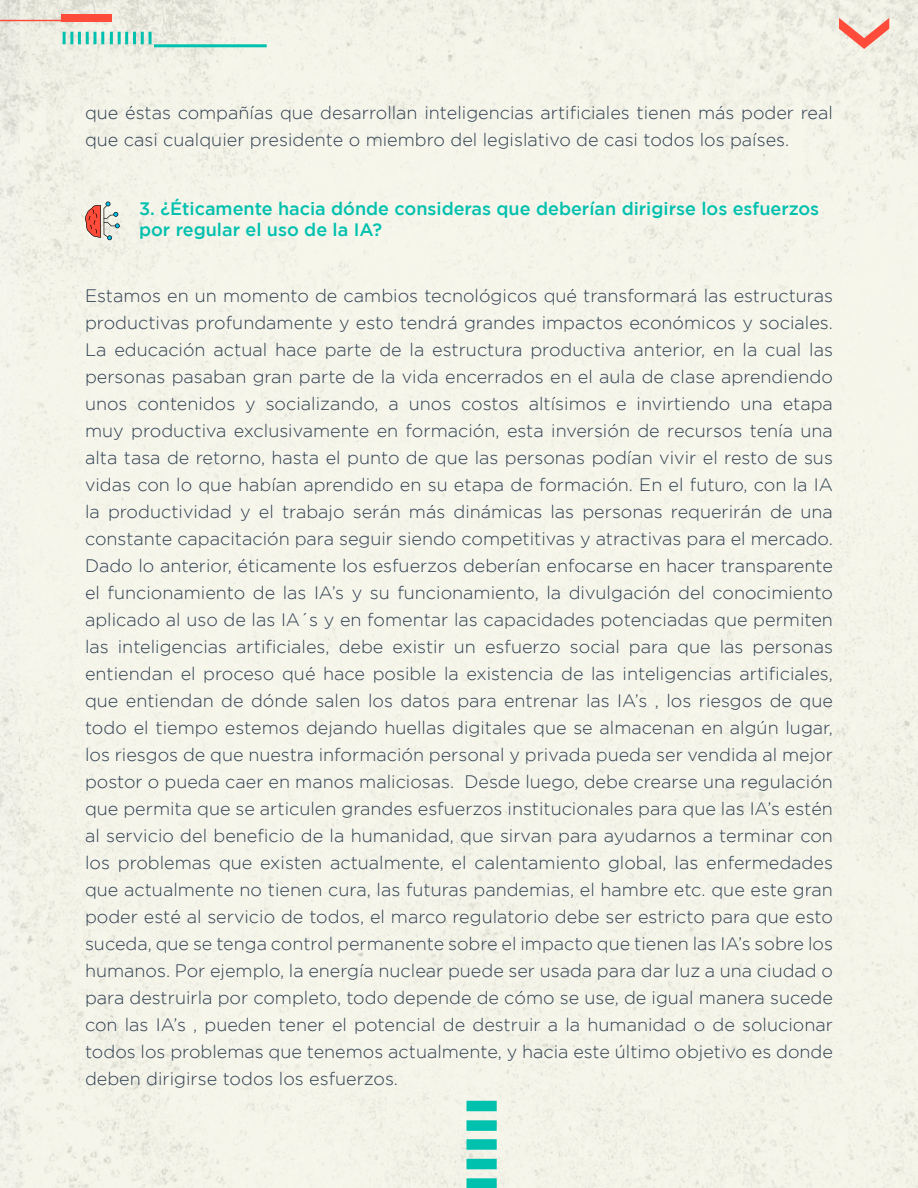
<style>
.page{position:relative;width:918px;height:1188px;background:#f5f5ea}
.page>*{position:absolute;margin:0;border:0;box-sizing:border-box;transform-origin:0 0}
.t1{font:700 72px "Aaux Next";color:#ff4b39}
.t2{font:300 18px/27px "Gotham";color:#2e3e50}
.t3{font:500 18px/21.6px "Gotham";color:#00c0ae}
</style>
<div class="page">
<hr style="left:0;top:20px;width:101px;height:1px;background:#ff4b39">
<div style="left:61px;top:14px;width:51px;height:7px;background:#ff4b39"></div>
<hr style="left:154px;top:44px;width:113px;height:3px;background:#00c0ae">
<svg style="left:110px;top:32px;width:42px;height:12px"></svg>
<svg style="left:63px;top:32px;width:41px;height:12px"></svg>
<div style="left:467px;top:1178px;width:30px;height:10px;background:#00c0ae"></div>
<div style="left:467px;top:1159px;width:30px;height:10px;background:#00c0ae"></div>
<div style="left:467px;top:1139px;width:30px;height:11px;background:#00c0ae"></div>
<div style="left:467px;top:1120px;width:30px;height:11px;background:#00c0ae"></div>
<div style="left:467px;top:1101px;width:30px;height:10px;background:#00c0ae"></div>
<svg style="left:85px;top:202px;width:35px;height:38px"></svg>
<h1 class="t1" style="left:915px;top:14px;width:40px;rotate:90deg">&gt;</h1>
<p class="t2" style="left:85px;top:99px;width:749px">que éstas compañías que desarrollan inteligencias artificiales tienen más poder real que casi cualquier presidente o miembro del legislativo de casi todos los países.</p>
<p class="t3" style="left:139px;top:197px;width:682px">3. ¿Éticamente hacia dónde consideras que deberían dirigirse los esfuerzos por regular el uso de la IA?</p>
<p class="t2" style="left:85px;top:282px;width:749px;text-align:justify">Estamos en un momento de cambios tecnológicos qué transformará las estructuras productivas profundamente y esto tendrá grandes impactos económicos y sociales.<br>La educación actual hace parte de la estructura productiva anterior, en la cual las personas pasaban gran parte de la vida encerrados en el aula de clase aprendiendo unos contenidos y socializando, a unos costos altísimos e invirtiendo una etapa muy productiva exclusivamente en formación, esta inversión de recursos tenía una alta tasa de retorno, hasta el punto de que las personas podían vivir el resto de sus vidas con lo que habían aprendido en su etapa de formación. En el futuro, con la IA la productividad y el trabajo serán más dinámicas las personas requerirán de una constante capacitación para seguir siendo competitivas y atractivas para el mercado.<br>Dado lo anterior, éticamente los esfuerzos deberían enfocarse en hacer transparente el funcionamiento de las IA’s y su funcionamiento, la divulgación del conocimiento aplicado al uso de las IA´s y en fomentar las capacidades potenciadas que permiten las inteligencias artificiales, debe existir un esfuerzo social para que las personas entiendan el proceso qué hace posible la existencia de las inteligencias artificiales, que entiendan de dónde salen los datos para entrenar las IA’s , los riesgos de que todo el tiempo estemos dejando huellas digitales que se almacenan en algún lugar, los riesgos de que nuestra información personal y privada pueda ser vendida al mejor postor o pueda caer en manos maliciosas. Desde luego, debe crearse una regulación que permita que se articulen grandes esfuerzos institucionales para que las IA’s estén al servicio del beneficio de la humanidad, que sirvan para ayudarnos a terminar con los problemas que existen actualmente, el calentamiento global, las enfermedades que actualmente no tienen cura, las futuras pandemias, el hambre etc. que este gran poder esté al servicio de todos, el marco regulatorio debe ser estricto para que esto suceda, que se tenga control permanente sobre el impacto que tienen las IA’s sobre los humanos. Por ejemplo, la energía nuclear puede ser usada para dar luz a una ciudad o para destruirla por completo, todo depende de cómo se use, de igual manera sucede con las IA’s , pueden tener el potencial de destruir a la humanidad o de solucionar todos los problemas que tenemos actualmente, y hacia este último objetivo es donde deben dirigirse todos los esfuerzos.</p>
</div>
